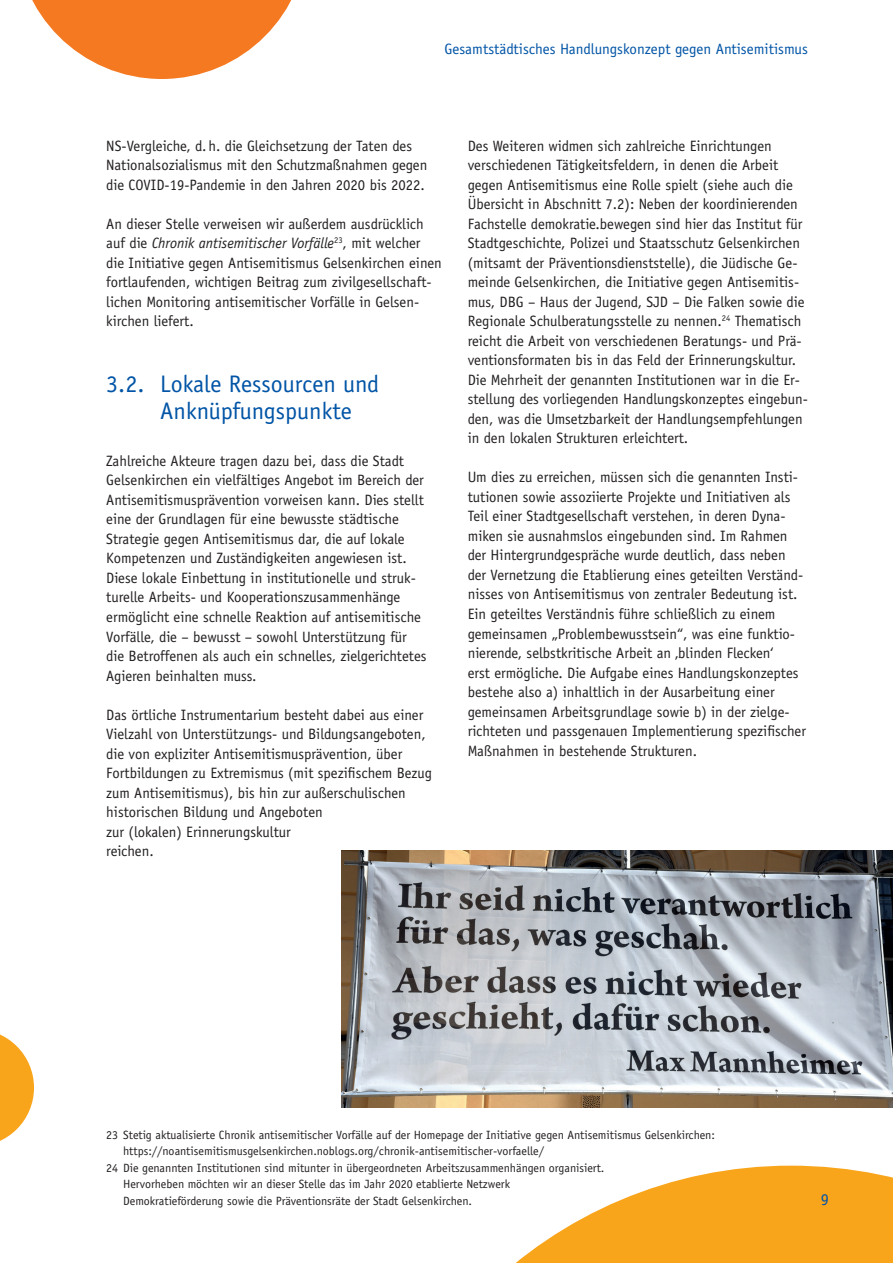
<style>
.page{position:relative;width:893px;height:1263px;background:#fff}
.page>*{position:absolute;margin:0;border:0;box-sizing:border-box;transform-origin:0 0}
.t1{font:24px/27px "Officina Sans Std";color:#0154a6}
.t2{font:16.5px "Officina Sans Std";color:#0154a6}
.t3{font:15px/19.5px "Officina Sans Std";color:#231f20}
.t4{font:15px "Officina Sans Std";color:#0154a6}
.t5{font:12px "Officina Sans Std";color:#231f20}
.s1{font-style:italic}
</style>
<div class="page">
<svg style="left:516px;top:1166px;width:377px;height:97px"></svg>
<svg style="left:32px;top:0;width:260px;height:79px"></svg>
<svg style="left:0;top:1034px;width:34px;height:107px"></svg>
<img style="left:341px;top:850px;width:552px;height:257px">
<p class="t4" style="left:444px;top:40px;width:365px">Gesamtstädtisches Handlungskonzept gegen Antisemitismus</p>
<p class="t3" style="left:106px;top:136px;width:323px">NS-Vergleiche, d.h. die Gleichsetzung der Taten des<br>Nationalsozialismus mit den Schutzmaßnahmen gegen die COVID-19-Pandemie in den Jahren 2020 bis 2022.</p>
<p class="t3" style="left:106px;top:214px;width:337px">An dieser Stelle verweisen wir außerdem ausdrücklich auf die <span class="s1">Chronik antisemitischer Vorfälle</span><sup>23</sup>, mit welcher die Initiative gegen Antisemitismus Gelsenkirchen einen fortlaufenden, wichtigen Beitrag zum zivilgesellschaft&shy;lichen Monitoring antisemitischer Vorfälle in Gelsen&shy;kirchen liefert.</p>
<h1 class="t1" style="left:160px;top:371px;width:220px;text-indent:-54px">3.2. Lokale Ressourcen und<br>Anknüpfungspunkte</h1>
<p class="t3" style="left:106px;top:451px;width:322px">Zahlreiche Akteure tragen dazu bei, dass die Stadt Gelsenkirchen ein vielfältiges Angebot im Bereich der Antisemitismusprävention vorweisen kann. Dies stellt eine der Grundlagen für eine bewusste städtische Strategie gegen Antisemitismus dar, die auf lokale Kompetenzen und Zuständigkeiten angewiesen ist.<br>Diese lokale Einbettung in institutionelle und struk&shy;turelle Arbeits- und Kooperationszusammenhänge ermöglicht eine schnelle Reaktion auf antisemitische Vorfälle, die – bewusst – sowohl Unterstützung für die Betroffenen als auch ein schnelles, zielgerichtetes Agieren beinhalten muss.</p>
<p class="t3" style="left:106px;top:705px;width:327px">Das örtliche Instrumentarium besteht dabei aus einer Vielzahl von Unterstützungs- und Bildungsangeboten, die von expliziter Antisemitismusprävention, über Fortbildungen zu Extremismus (mit spezifischem Bezug zum Antisemitismus), bis hin zur außerschulischen historischen Bildung und Angeboten<br>zur (lokalen) Erinnerungskultur<br>reichen.</p>
<p class="t3" style="left:468px;top:136px;width:342px">Des Weiteren widmen sich zahlreiche Einrichtungen verschiedenen Tätigkeitsfeldern, in denen die Arbeit gegen Antisemitismus eine Rolle spielt (siehe auch die Übersicht in Abschnitt 7.2): Neben der koordinierenden Fachstelle demokratie.bewegen sind hier das Institut für Stadtgeschichte, Polizei und Staatsschutz Gelsenkirchen (mitsamt der Präventionsdienststelle), die Jüdische Ge&shy;meinde Gelsenkirchen, die Initiative gegen Antisemitis&shy;mus, DBG – Haus der Jugend, SJD – Die Falken sowie die Regionale Schulberatungsstelle zu nennen.<sup>24</sup> Thematisch reicht die Arbeit von verschiedenen Beratungs- und Prä&shy;ventionsformaten bis in das Feld der Erinnerungskultur.<br>Die Mehrheit der genannten Institutionen war in die Er&shy;stellung des vorliegenden Handlungskonzeptes eingebun&shy;den, was die Umsetzbarkeit der Handlungsempfehlungen in den lokalen Strukturen erleichtert.</p>
<p class="t3" style="left:468px;top:468px;width:340px">Um dies zu erreichen, müssen sich die genannten Insti&shy;tutionen sowie assoziierte Projekte und Initiativen als Teil einer Stadtgesellschaft verstehen, in deren Dyna&shy;miken sie ausnahmslos eingebunden sind. Im Rahmen der Hintergrundgespräche wurde deutlich, dass neben der Vernetzung die Etablierung eines geteilten Verständ&shy;nisses von Antisemitismus von zentraler Bedeutung ist.<br>Ein geteiltes Verständnis führe schließlich zu einem gemeinsamen „Problembewusstsein“, was eine funktio&shy;nierende, selbstkritische Arbeit an ‚blinden Flecken‘<br>erst ermögliche. Die Aufgabe eines Handlungskonzeptes bestehe also a) inhaltlich in der Ausarbeitung einer gemeinsamen Arbeitsgrundlage sowie b) in der zielge&shy;richteten und passgenauen Implementierung spezifischer Maßnahmen in bestehende Strukturen.</p>
<p class="t5" style="left:106px;top:1127px;width:610px">23 Stetig aktualisierte Chronik antisemitischer Vorfälle auf der Homepage der Initiative gegen Antisemitismus Gelsenkirchen:</p>
<p class="t5" style="left:123px;top:1144px;width:422px">https://noantisemitismusgelsenkirchen.noblogs.org/chronik-antisemitischer-vorfaelle/</p>
<p class="t5" style="left:106px;top:1160px;width:500px">24 Die genannten Institutionen sind mitunter in übergeordneten Arbeitszusammenhängen organisiert.</p>
<p class="t5" style="left:123px;top:1177px;width:388px">Hervorheben möchten wir an dieser Stelle das im Jahr 2020 etablierte Netzwerk</p>
<p class="t5" style="left:123px;top:1193px;width:350px">Demokratieförderung sowie die Präventionsräte der Stadt Gelsenkirchen.</p>
<p class="t2" style="left:821px;top:1189px;width:10px">9</p>
</div>
